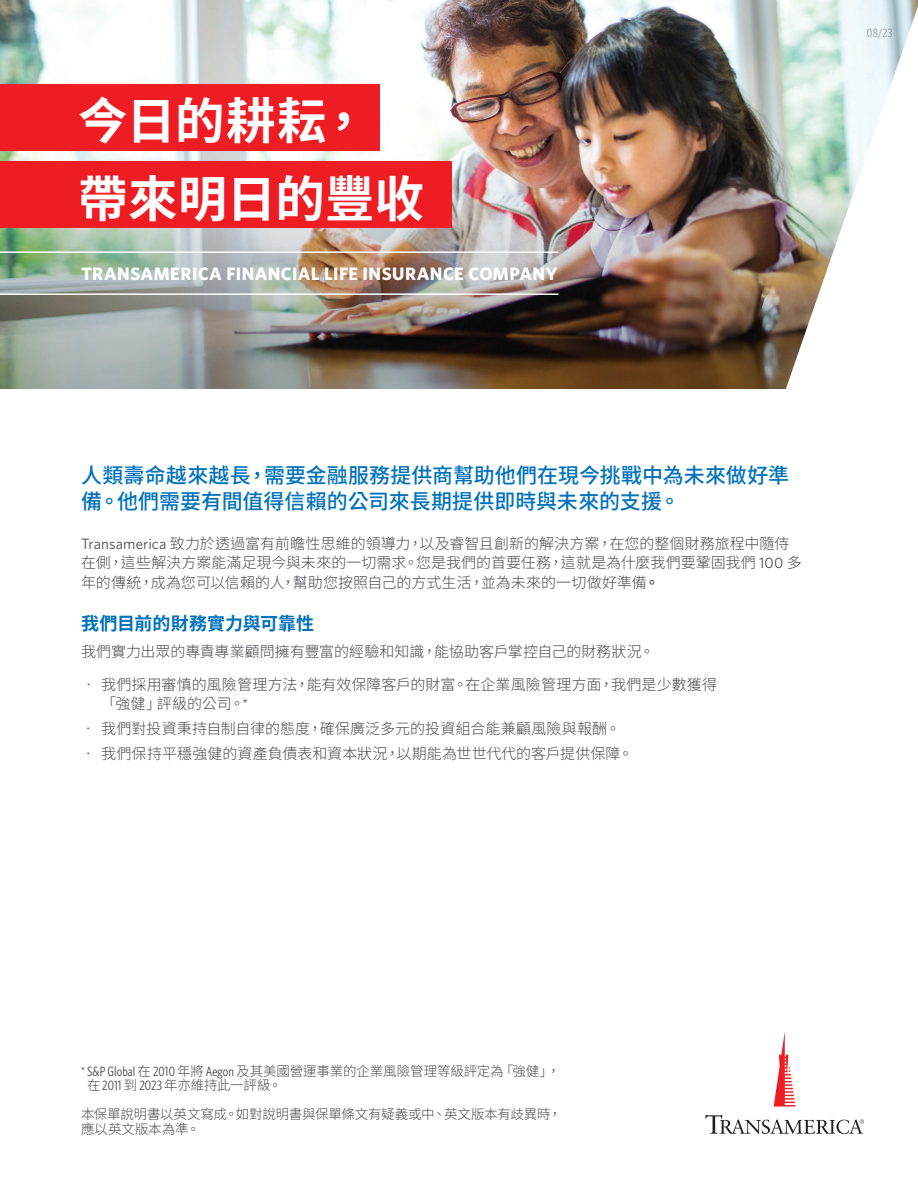
<style>
.page{position:relative;width:918px;height:1188px;background:#fff}
.page>*{position:absolute;margin:0;border:0;box-sizing:border-box;transform-origin:0 0}
.t1{font:700 49.5px/77.8px "Noto Sans CJ Ktc";color:#fff}
.t2{font:500 21px/25.5px "Noto Sans CJ Ktc";color:#0072bc}
.t3{font:700 18px "Whitney";letter-spacing:.02em;color:#fff}
.t4{font:700 18px "Noto Sans CJ Ktc";letter-spacing:-.005em;color:#0072bc}
.t5{font:300 15px/19.5px "Noto Sans CJ Ktc";color:#474a4e}
.t6{font:300 13.5px/15px "Noto Sans CJ Ktc";letter-spacing:-.015em;color:#474a4e}
.t7{font:12px "Whitney Condensed";color:#939598}
.s1{font-family:"Whitney";font-weight:400}
.s2{font-weight:500}
.s3{font-family:"Whitney Condensed";font-weight:400}
</style>
<div class="page">
<img style="left:0;top:0;width:918px;height:145px">
<img style="left:0;top:145px;width:773px;height:244px">
<hr style="left:0;top:251px;width:558px;height:2px;background:#fff">
<hr style="left:0;top:293px;width:558px;height:2px;background:#fff">
<div style="left:0;top:85px;width:379px;height:66px;background:#ee1d23"></div>
<div style="left:0;top:161px;width:451px;height:66px;background:#ee1d23"></div>
<svg style="left:705px;top:1115px;width:159px;height:19px"></svg>
<svg style="left:774px;top:1032px;width:21px;height:75px"></svg>
<svg style="left:773px;top:6px;width:145px;height:383px"></svg>
<h1 class="t1" style="left:78px;top:83px;width:347px">今日的耕耘，帶來明日的豐收</h1>
<p class="t3" style="left:81px;top:262px;width:478px">TRANSAMERICA FINANCIAL LIFE INSURANCE COMPANY</p>
<p class="t7" style="left:867px;top:25px;width:27px">08/23</p>
<h2 class="t2" style="left:81px;top:463px;width:710px">人類壽命越來越長，需要金融服務提供商幫助他們在現今挑戰中為未來做好準備。他們需要有間值得信賴的公司來長期提供即時與未來的支援。</h2>
<p class="t5" style="left:81px;top:534px;width:722px"><span class="s1">Transamerica</span> 致力於透過富有前瞻性思維的領導力，以及睿智且創新的解決方案，在您的整個財務旅程中隨侍在側，這些解決方案能滿足現今與未來的一切需求。您是我們的首要任務，這就是為什麼我們要鞏固我們 <span class="s1">100</span> 多年的傳統，成為您可以信賴的人，幫助您按照自己的方式生活，並為未來的一切做好準備<span class="s2">。</span></p>
<p class="t4" style="left:81px;top:614px;width:235px">我們目前的財務實力與可靠性</p>
<p class="t5" style="left:81px;top:642px;width:575px">我們實力出眾的專責專業顧問擁有豐富的經驗和知識，能協助客戶掌控自己的財務狀況。</p>
<p class="t5" style="left:101px;top:675px;width:617px;text-indent:-20px">• 我們採用審慎的風險管理方法，能有效保障客戶的財富。在企業風險管理方面，我們是少數獲得「強健」評級的公司。<span class="s1">*</span></p>
<p class="t5" style="left:81px;top:719px;width:541px">• 我們對投資秉持自制自律的態度，確保廣泛多元的投資組合能兼顧風險與報酬。</p>
<p class="t5" style="left:81px;top:744px;width:554px">• 我們保持平穩強健的資產負債表和資本狀況，以期能為世世代代的客戶提供保障。</p>
<p class="t6" style="left:87px;top:1063px;width:475px;text-indent:-6px"><span class="s3">* S&amp;P Global</span> 在 <span class="s3">2010</span> 年將 <span class="s3">Aegon</span> 及其美國營運事業的企業風險管理等級評定為「強健」，在 <span class="s3">2011</span> 到 <span class="s3">2023</span> 年亦維持此一評級。</p>
<p class="t6" style="left:81px;top:1107px;width:482px">本保單說明書以英文寫成。如對說明書與保單條文有疑義或中、英文版本有歧異時，應以英文版本為準。</p>
</div>
